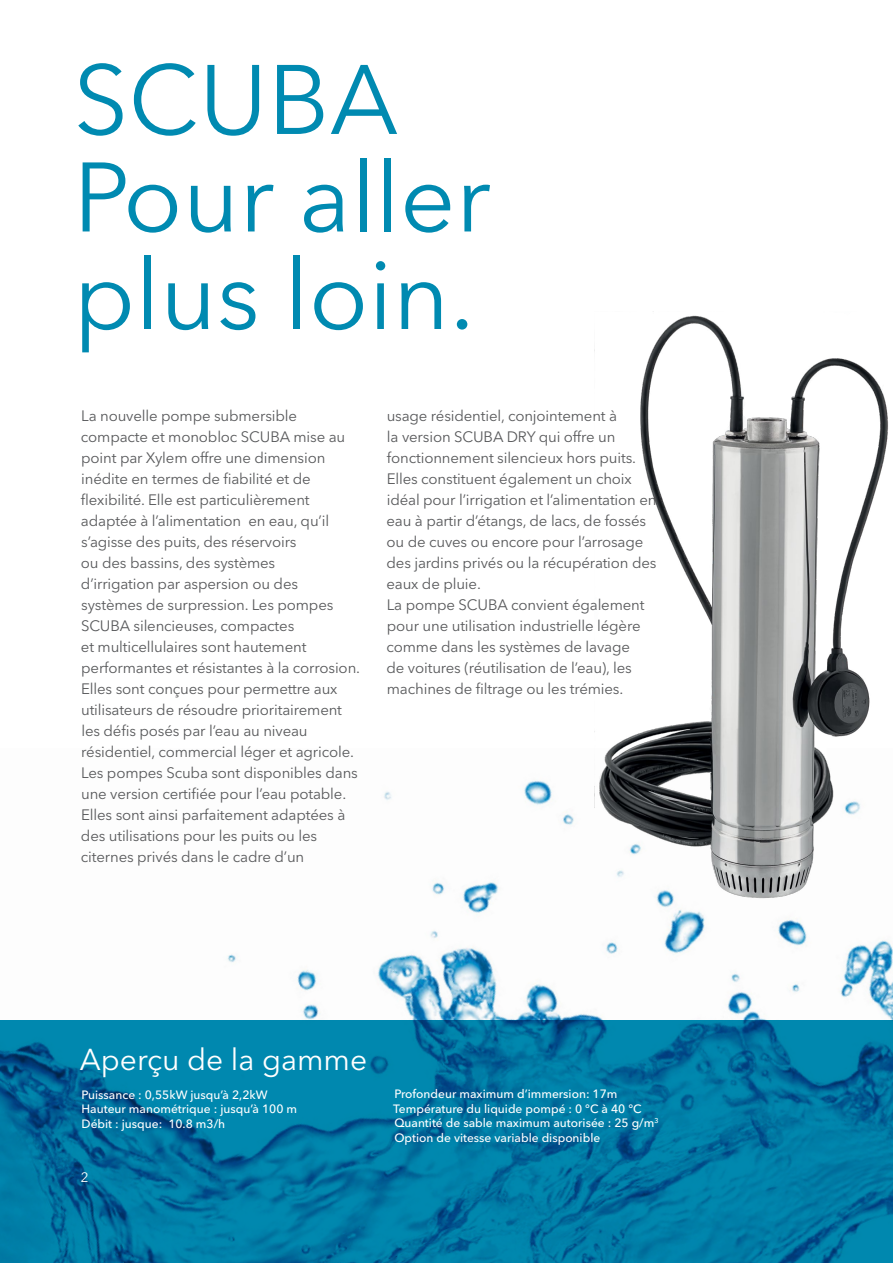
<style>
.page{position:relative;width:893px;height:1263px;background:#fff}
.page>*{position:absolute;margin:0;border:0;box-sizing:border-box;transform-origin:0 0}
.t1{font:97.5px/97.5px "Avenir Next LT Pro";color:#008ab1}
.t2{font:30px "Avenir Next LT Pro";color:#fff}
.t3{font:15px/21px "Avenir Next LT Pro";letter-spacing:-.01em;color:#58595b}
.t4{font:13.5px "Avenir Next LT Pro";color:#fff}
.t5{font:500 12px/14.4px "Avenir Next LT Pro";color:#fff}
</style>
<div class="page">
<img style="left:227px;top:780px;width:666px;height:240px">
<svg style="left:0;top:1020px;width:893px;height:243px;background:#0078a3"></svg>
<img style="left:595px;top:315px;width:298px;height:596px">
<h1 class="t1" style="left:73px;top:51px;width:419px">SCUBA<br>Pour aller plus loin.</h1>
<p class="t3" style="left:81px;top:405px;width:281px">La nouvelle pompe submersible compacte et monobloc SCUBA mise au point par Xylem offre une dimension inédite en termes de fiabilité et de flexibilité. Elle est particulièrement adaptée à l’alimentation en eau, qu’il s’agisse des puits, des réservoirs<br>ou des bassins, des systèmes<br>d’irrigation par aspersion ou des systèmes de surpression. Les pompes SCUBA silencieuses, compactes<br>et multicellulaires sont hautement performantes et résistantes à la corrosion.<br>Elles sont conçues pour permettre aux utilisateurs de résoudre prioritairement les défis posés par l’eau au niveau résidentiel, commercial léger et agricole.<br>Les pompes Scuba sont disponibles dans une version certifiée pour l’eau potable.<br>Elles sont ainsi parfaitement adaptées à des utilisations pour les puits ou les citernes privés dans le cadre d’un</p>
<p class="t3" style="left:386px;top:405px;width:272px">usage résidentiel, conjointement à<br>la version SCUBA DRY qui offre un fonctionnement silencieux hors puits.<br>Elles constituent également un choix idéal pour l’irrigation et l’alimentation en eau à partir d’étangs, de lacs, de fossés ou de cuves ou encore pour l’arrosage des jardins privés ou la récupération des eaux de pluie.<br>La pompe SCUBA convient également pour une utilisation industrielle légère comme dans les systèmes de lavage<br>de voitures (réutilisation de l’eau), les machines de filtrage ou les trémies.</p>
<h2 class="t2" style="left:80px;top:1041px;width:289px">Aperçu de la gamme</h2>
<p class="t5" style="left:82px;top:1087px;width:217px">Puissance : 0,55kW jusqu’à 2,2kW<br>Hauteur manométrique : jusqu’à 100 m<br>Débit : jusque: 10.8 m3/h</p>
<p class="t5" style="left:393px;top:1087px;width:267px">Profondeur maximum d’immersion: 17m Température du liquide pompé : 0 °C à 40 °C Quantité de sable maximum autorisée : 25 g/m<sup>3<br></sup>Option de vitesse variable disponible</p>
<p class="t4" style="left:81px;top:1169px;width:9px">2</p>
</div>
